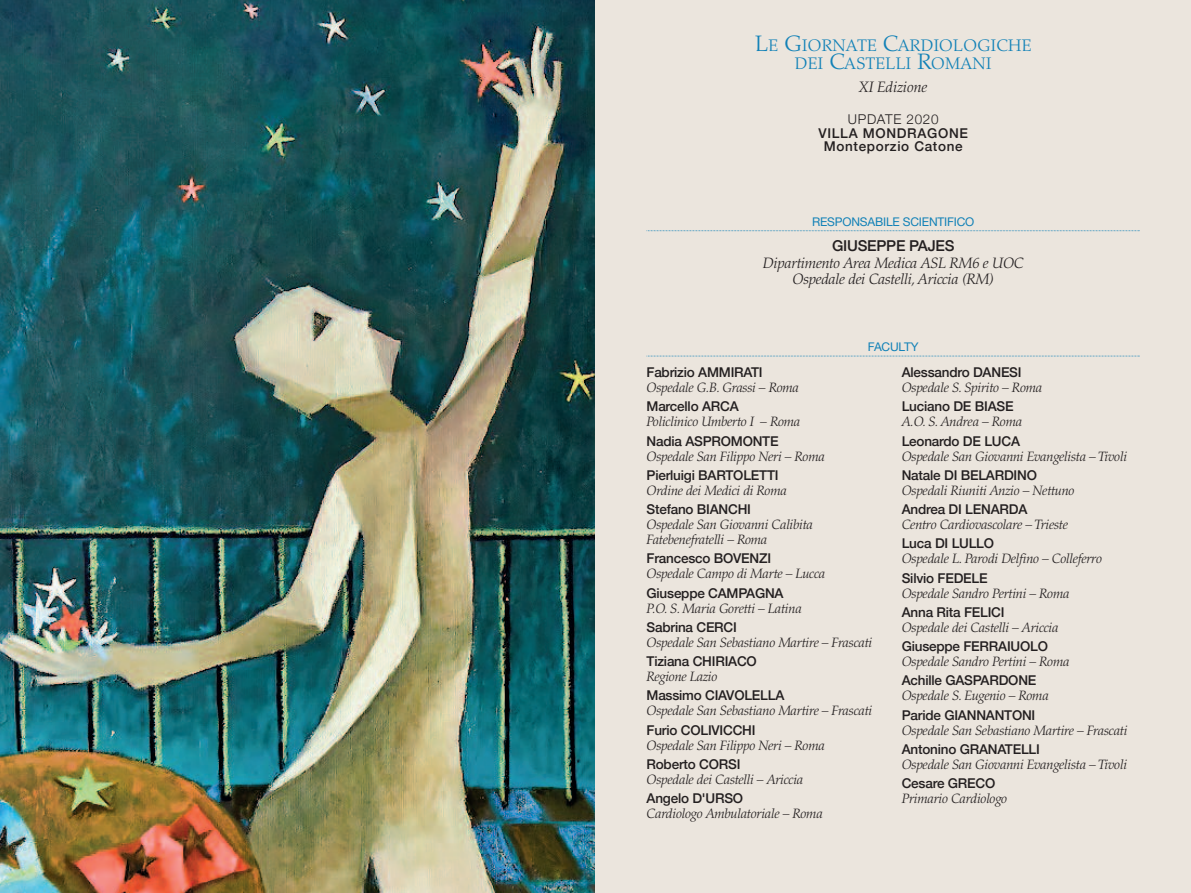
<style>
.page{position:relative;width:1191px;height:893px;background:#fff}
.page>*{position:absolute;margin:0;border:0;box-sizing:border-box;transform-origin:0 0}
.t1{font:300 16.65px/18.1px "Palatino";letter-spacing:.02em;color:#1181b7;text-align:center}
.t2{font:italic 300 15px/16.5px "Palatino";letter-spacing:-.015em;color:#231f20;text-align:center}
.t3{font:500 15px "Helvetica Neue";letter-spacing:-.015em;color:#231f20}
.t4{font:italic 300 13.5px/15px "Palatino";letter-spacing:-.015em;color:#231f20}
.t5{font:500 13.5px "Helvetica Neue";letter-spacing:-.015em;color:#231f20}
.t6{font:500 13.5px/13.5px "Helvetica Neue";letter-spacing:.05em;color:#231f20;text-align:center}
.t7{font:300 13.5px "Helvetica Neue";letter-spacing:.05em;color:#231f20}
.t8{font:12px "Helvetica Neue";letter-spacing:-.015em;color:#1181b7}
.s1{font-size:22.2px}
</style>
<div class="page">
<img style="left:0;top:0;width:595px;height:893px">
<div style="left:595px;top:0;width:596px;height:893px;background:#ebe5dd"></div>
<svg style="left:646px;top:230px;width:494px;height:1px"></svg>
<svg style="left:646px;top:356px;width:494px;height:1px"></svg>
<p class="t1" style="left:755px;top:38px;width:278px"><span class="s1">L</span>E <span class="s1">G</span>IORNATE <span class="s1">C</span>ARDIOLOGICHE<br>DEI <span class="s1">C</span>ASTELLI <span class="s1">R</span>OMANI</p>
<p class="t2" style="left:859px;top:80px;width:70px">XI Edizione</p>
<p class="t7" style="left:848px;top:111px;width:92px">UPDATE 2020</p>
<p class="t6" style="left:818px;top:126px;width:151px">VILLA MONDRAGONE<br>MONTEPORZIO CATONE</p>
<p class="t8" style="left:812px;top:218px;width:164px">RESPONSABILE SCIENTIFICO</p>
<p class="t3" style="left:832px;top:237px;width:124px">GIUSEPPE PAJES</p>
<p class="t2" style="left:763px;top:256px;width:262px">Dipartimento Area Medica ASL RM6 e UOC<br>Ospedale dei Castelli, Ariccia (RM)</p>
<p class="t8" style="left:868px;top:343px;width:52px">FACULTY</p>
<p class="t5" style="left:646px;top:364px;width:118px">FABRIZIO AMMIRATI</p>
<p class="t4" style="left:646px;top:381px;width:154px">Ospedale G.B. Grassi – Roma</p>
<p class="t5" style="left:646px;top:398px;width:94px">MARCELLO ARCA</p>
<p class="t4" style="left:646px;top:416px;width:155px">Policlinico Umberto I – Roma</p>
<p class="t5" style="left:646px;top:432px;width:134px">NADIA ASPROMONTE</p>
<p class="t4" style="left:646px;top:450px;width:180px">Ospedale San Filippo Neri – Roma</p>
<p class="t5" style="left:646px;top:467px;width:133px">PIERLUIGI BARTOLETTI</p>
<p class="t4" style="left:646px;top:484px;width:142px">Ordine dei Medici di Roma</p>
<p class="t5" style="left:646px;top:501px;width:106px">STEFANO BIANCHI</p>
<p class="t4" style="left:646px;top:518px;width:168px">Ospedale San Giovanni Calibita<br>Fatebenefratelli – Roma</p>
<p class="t5" style="left:646px;top:550px;width:126px">FRANCESCO BOVENZI</p>
<p class="t4" style="left:646px;top:568px;width:180px">Ospedale Campo di Marte – Lucca</p>
<p class="t5" style="left:646px;top:584px;width:139px">GIUSEPPE CAMPAGNA</p>
<p class="t4" style="left:646px;top:602px;width:157px">P.O. S. Maria Goretti – Latina</p>
<p class="t5" style="left:646px;top:619px;width:92px">SABRINA CERCI</p>
<p class="t4" style="left:646px;top:636px;width:227px">Ospedale San Sebastiano Martire – Frascati</p>
<p class="t5" style="left:646px;top:653px;width:112px">TIZIANA CHIRIACO</p>
<p class="t4" style="left:646px;top:670px;width:72px">Regione Lazio</p>
<p class="t5" style="left:646px;top:687px;width:139px">MASSIMO CIAVOLELLA</p>
<p class="t4" style="left:646px;top:705px;width:227px">Ospedale San Sebastiano Martire – Frascati</p>
<p class="t5" style="left:646px;top:721px;width:110px">FURIO COLIVICCHI</p>
<p class="t4" style="left:646px;top:739px;width:180px">Ospedale San Filippo Neri – Roma</p>
<p class="t5" style="left:646px;top:756px;width:95px">ROBERTO CORSI</p>
<p class="t4" style="left:646px;top:773px;width:158px">Ospedale dei Castelli – Ariccia</p>
<p class="t5" style="left:646px;top:790px;width:98px">ANGELO D'URSO</p>
<p class="t4" style="left:646px;top:807px;width:178px">Cardiologo Ambulatoriale – Roma</p>
<p class="t5" style="left:901px;top:364px;width:121px">ALESSANDRO DANESI</p>
<p class="t4" style="left:901px;top:381px;width:142px">Ospedale S. Spirito – Roma</p>
<p class="t5" style="left:901px;top:398px;width:113px">LUCIANO DE BIASE</p>
<p class="t4" style="left:901px;top:416px;width:122px">A.O. S. Andrea – Roma</p>
<p class="t5" style="left:901px;top:432px;width:120px">LEONARDO DE LUCA</p>
<p class="t4" style="left:901px;top:450px;width:227px">Ospedale San Giovanni Evangelista – Tivoli</p>
<p class="t5" style="left:901px;top:467px;width:137px">NATALE DI BELARDINO</p>
<p class="t4" style="left:901px;top:484px;width:174px">Ospedali Riuniti Anzio – Nettuno</p>
<p class="t5" style="left:901px;top:501px;width:127px">ANDREA DI LENARDA</p>
<p class="t4" style="left:901px;top:518px;width:168px">Centro Cardiovascolare – Trieste</p>
<p class="t5" style="left:901px;top:535px;width:94px">LUCA DI LULLO</p>
<p class="t4" style="left:901px;top:553px;width:202px">Ospedale L. Parodi Delfino – Colleferro</p>
<p class="t5" style="left:901px;top:569px;width:87px">SILVIO FEDELE</p>
<p class="t4" style="left:901px;top:587px;width:169px">Ospedale Sandro Pertini – Roma</p>
<p class="t5" style="left:901px;top:604px;width:104px">ANNA RITA FELICI</p>
<p class="t4" style="left:901px;top:621px;width:158px">Ospedale dei Castelli – Ariccia</p>
<p class="t5" style="left:901px;top:638px;width:148px">GIUSEPPE FERRAIUOLO</p>
<p class="t4" style="left:901px;top:655px;width:169px">Ospedale Sandro Pertini – Roma</p>
<p class="t5" style="left:901px;top:672px;width:136px">ACHILLE GASPARDONE</p>
<p class="t4" style="left:901px;top:690px;width:149px">Ospedale S. Eugenio – Roma</p>
<p class="t5" style="left:901px;top:706px;width:135px">PARIDE GIANNANTONI</p>
<p class="t4" style="left:901px;top:724px;width:227px">Ospedale San Sebastiano Martire – Frascati</p>
<p class="t5" style="left:901px;top:741px;width:140px">ANTONINO GRANATELLI</p>
<p class="t4" style="left:901px;top:758px;width:227px">Ospedale San Giovanni Evangelista – Tivoli</p>
<p class="t5" style="left:901px;top:775px;width:95px">CESARE GRECO</p>
<p class="t4" style="left:901px;top:792px;width:107px">Primario Cardiologo</p>
</div>
